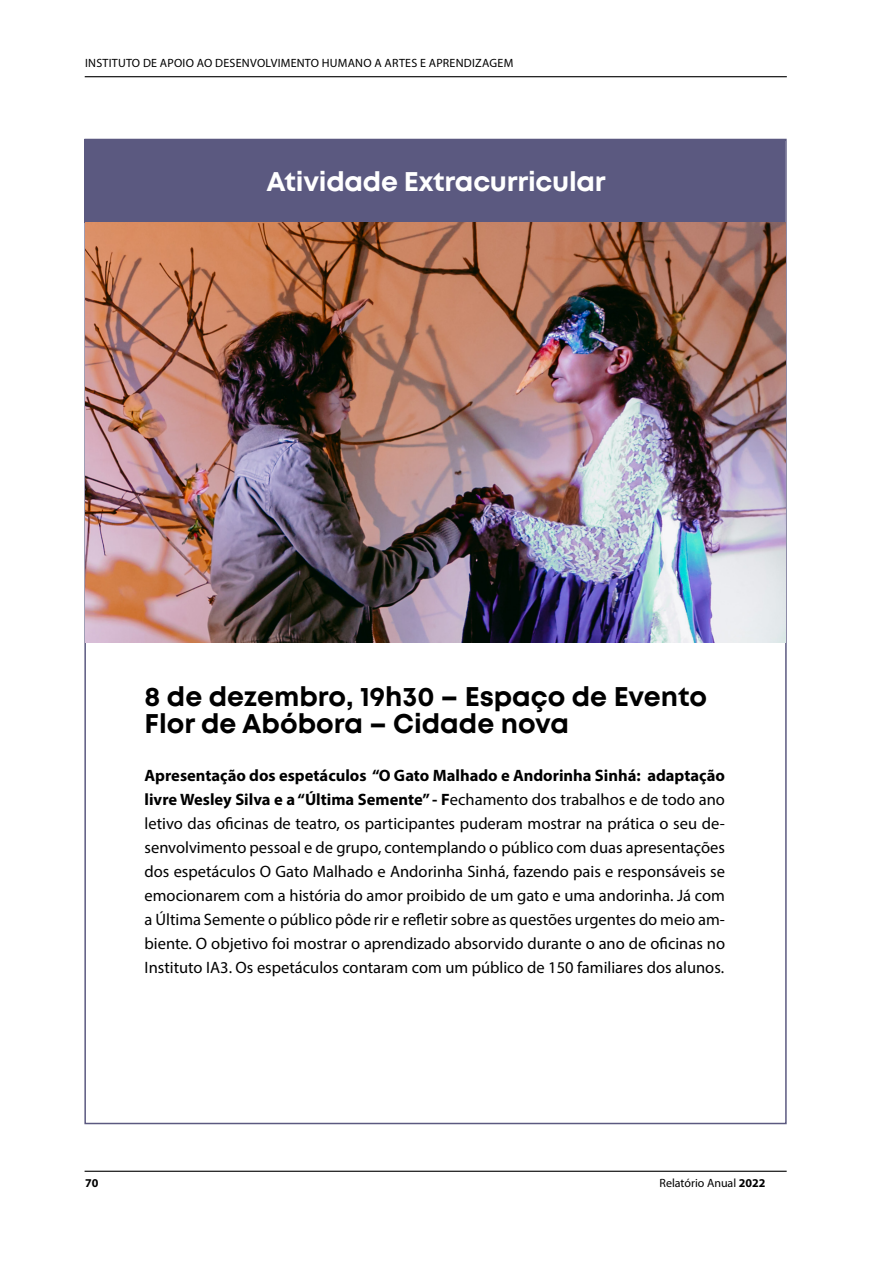
<style>
.page{position:relative;width:893px;height:1263px;background:#fff}
.page>*{position:absolute;margin:0;border:0;box-sizing:border-box;transform-origin:0 0}
.t1{font:700 27px/27px "Mont";color:#000}
.t2{font:700 27px "Mont";letter-spacing:-.01em;color:#fff}
.t3{font:16.5px/24px "Myriad Pro";color:#000;text-align:justify}
.t4{font:12px "Myriad Pro";letter-spacing:.02em;color:#000}
.t5{font:12px "Myriad Pro";color:#000}
.t6{font:700 12px "Myriad Pro";color:#000}
.s1{font-weight:700}
</style>
<div class="page">
<hr style="left:85px;top:76px;width:702px;height:1px;background:#000">
<hr style="left:85px;top:1171px;width:702px;height:1px;background:#000">
<div style="left:84px;top:139px;width:703px;height:985px;background:#fff;border:2px solid #5b5980"></div>
<div style="left:84px;top:139px;width:701px;height:84px;background:#5b5980"></div>
<img style="left:85px;top:223px;width:700px;height:420px">
<p class="t4" style="left:85px;top:55px;width:430px">INSTITUTO DE APOIO AO DESENVOLVIMENTO HUMANO A ARTES E APRENDIZAGEM</p>
<h1 class="t2" style="left:267px;top:164px;width:341px">Atividade Extracurricular</h1>
<h1 class="t1" style="left:145px;top:683px;width:564px">8 de dezembro, 19h30 – Espaço de Evento<br>Flor de Abóbora – Cidade nova</h1>
<p class="t3" style="left:145px;top:763px;width:582px"><span class="s1">Apresentação dos espetáculos “O Gato Malhado e Andorinha Sinhá: adaptação livre Wesley Silva e a “Última Semente” - F</span>echamento dos trabalhos e de todo ano letivo das oficinas de teatro, os participantes puderam mostrar na prática o seu de&shy;senvolvimento pessoal e de grupo, contemplando o público com duas apresentações dos espetáculos O Gato Malhado e Andorinha Sinhá, fazendo pais e responsáveis se emocionarem com a história do amor proibido de um gato e uma andorinha. Já com a Última Semente o público pôde rir e refletir sobre as questões urgentes do meio am&shy;biente. O objetivo foi mostrar o aprendizado absorvido durante o ano de oficinas no Instituto IA3. Os espetáculos contaram com um público de 150 familiares dos alunos.</p>
<p class="t6" style="left:85px;top:1175px;width:15px">70</p>
<p class="t5" style="left:659px;top:1175px;width:107px">Relatório Anual <span class="s1">2022</span></p>
</div>
